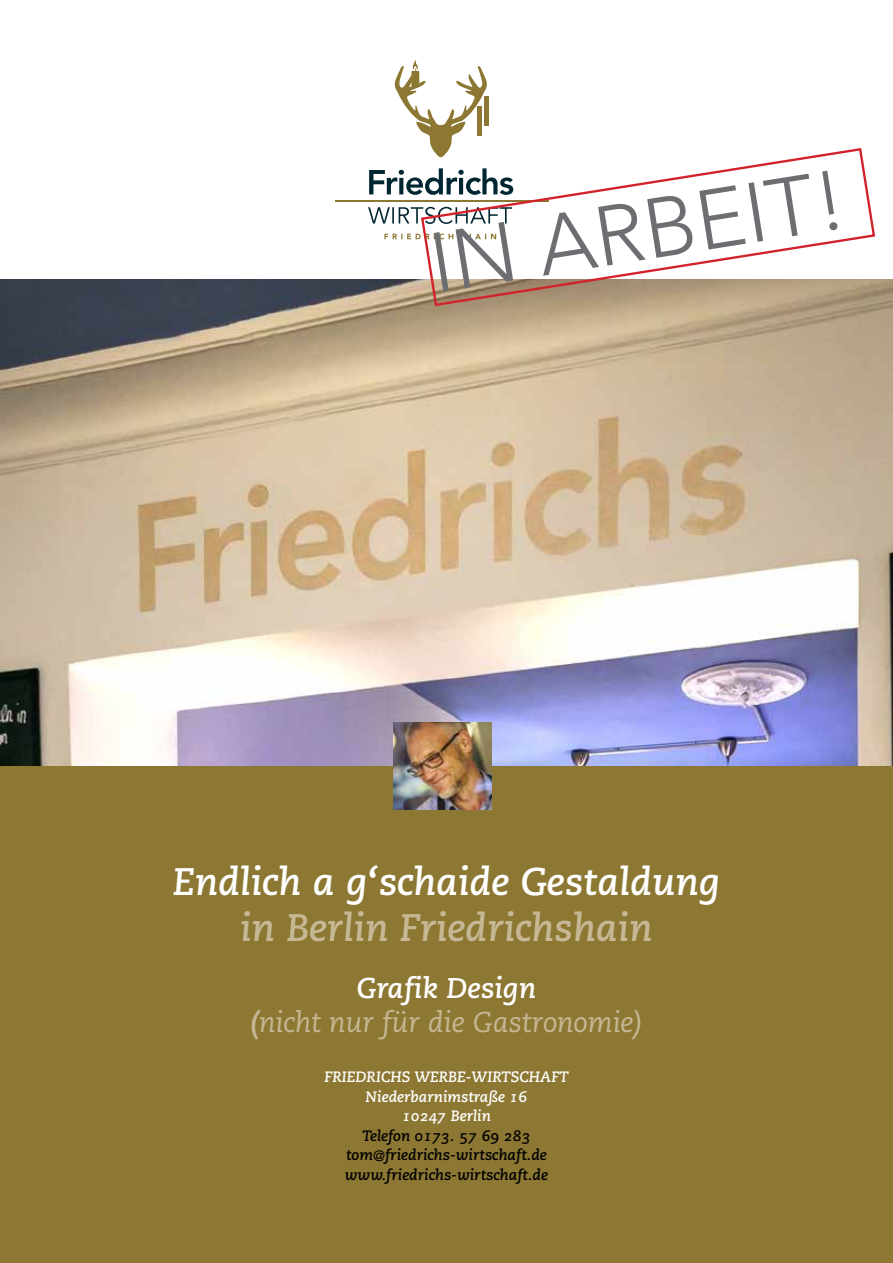
<style>
.page{position:relative;width:893px;height:1263px;background:#fff}
.page>*{position:absolute;margin:0;border:0;box-sizing:border-box;transform-origin:0 0}
.t1{font:300 83.85px "Avenir LT Std";color:#6d6e71}
.t2{font:38.4px "Caecilia Bold Italic Os F";color:#fff}
.t3{font:38.4px "Caecilia Bold Italic Os F";color:#c6b895}
.t4{font:italic 28.5px "Caecilia";color:#c6b895}
.t5{font:28.5px "Caecilia Bold Italic Os F";color:#fff}
.t6{font:15px/19.5px "Caecilia Bold Italic Os F";color:#000;text-align:center}
.t7{font:15px/19.5px "Caecilia Bold Italic Os F";color:#fff;text-align:center}
.s1{font-family:"Caecilia Bold Italic Os F";font-style:normal}
</style>
<div class="page">
<img style="left:0;top:279px;width:893px;height:487px">
<div style="left:0;top:766px;width:893px;height:497px;background:#8d7833"></div>
<svg style="left:369px;top:169px;width:51px;height:26px"></svg>
<svg style="left:368px;top:207px;width:52px;height:17px"></svg>
<svg style="left:384px;top:234px;width:36px;height:5px"></svg>
<hr style="left:335px;top:200px;width:214px;height:2px;background:#8d7833">
<svg style="left:395px;top:60px;width:94px;height:87px"></svg>
<img style="left:394px;top:723px;width:97px;height:87px">
<svg style="left:420px;top:147px;width:456px;height:160px"></svg>
<h1 class="t1" style="left:423px;top:216px;width:421px;rotate:-9deg">IN ARBEIT!</h1>
<h2 class="t2" style="left:173px;top:859px;width:549px">Endlich a g‘schaide Gestaldung</h2>
<h2 class="t3" style="left:240px;top:905px;width:414px">in Berlin Friedrichshain</h2>
<h3 class="t5" style="left:357px;top:971px;width:181px">Grafik Design</h3>
<h3 class="t4" style="left:250px;top:1006px;width:395px"><span class="s1">(</span>nicht nur für die Gastronomie)</h3>
<p class="t7" style="left:324px;top:1067px;width:246px">FRIEDRICHS WERBE-WIRTSCHAFT<br>Niederbarnimstraße 16<br>10247 Berlin</p>
<p class="t6" style="left:345px;top:1126px;width:205px">Telefon 0173. 57 69 283 tom@friedrichs-wirtschaft.de www.friedrichs-wirtschaft.de</p>
</div>
